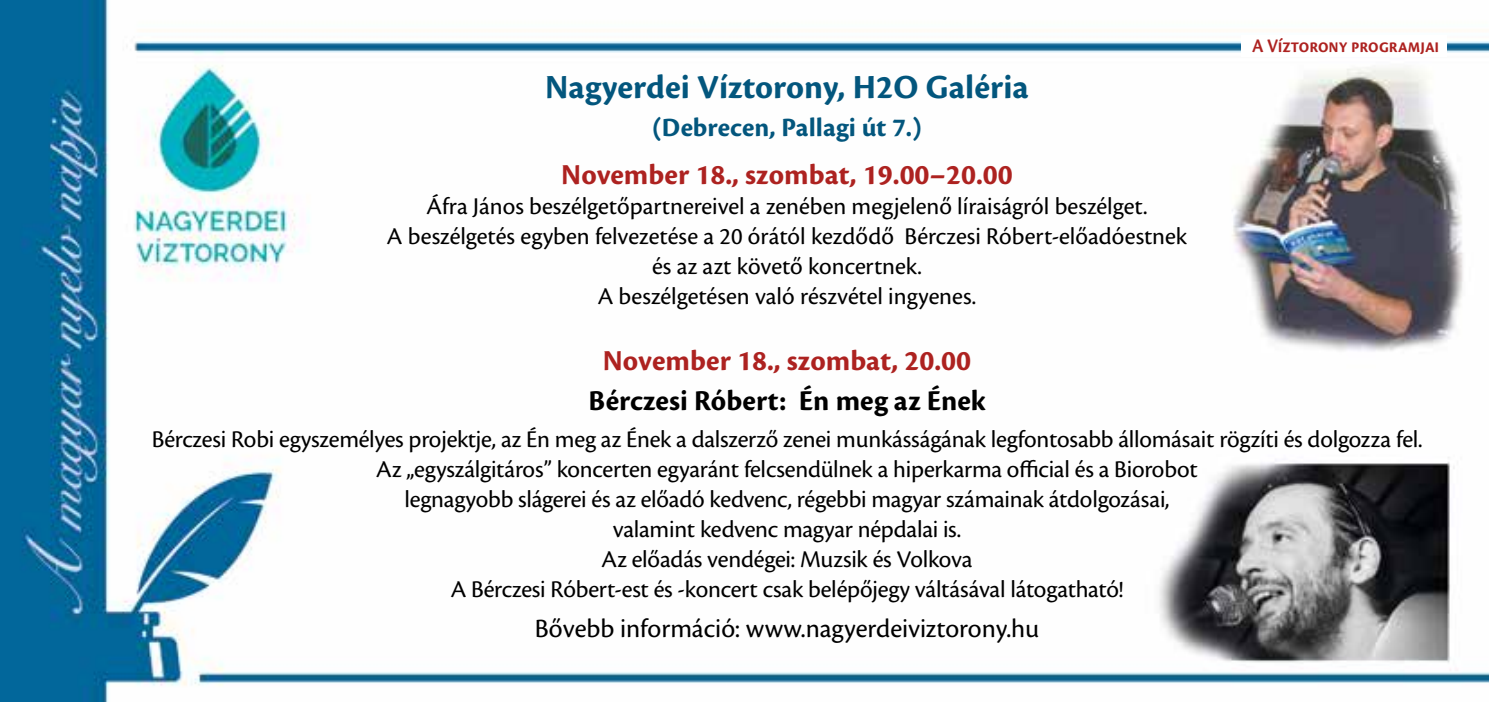
<style>
.page{position:relative;width:1489px;height:702px;background:#fff}
.page>*{position:absolute;margin:0;border:0;box-sizing:border-box;transform-origin:0 0}
.t1{font:700 35px "Cronos Pro";color:#03567d}
.t2{font:700 30px "Cronos Pro";color:#ad2220}
.t3{font:700 30px "Cronos Pro";color:#000}
.t4{font:27.5px "Cronos Pro";color:#000}
.t5{font:700 27.5px "Cronos Pro";letter-spacing:.005em;color:#03567d}
.t6{font:25px/30px "Cronos Pro";letter-spacing:-.005em;color:#000;text-align:center}
.t7{font:600 20px "Cronos Pro";letter-spacing:-.005em;color:#ad2220;scale:.9 1}
</style>
<div class="page">
<img style="left:0;top:0;width:1488px;height:702px">
<div style="left:1240px;top:35px;width:206px;height:22px;background:#fff"></div>
<h1 class="t1" style="left:545px;top:67px;width:485px">Nagyerdei Víztorony, H2O Galéria</h1>
<p class="t5" style="left:652px;top:111px;width:271px">(Debrecen, Pallagi út 7.)</p>
<p class="t2" style="left:561px;top:157px;width:453px">November 18., szombat, 19.00–20.00</p>
<p class="t6" style="left:387px;top:191px;width:801px">Áfra János beszélgetőpartnereivel a zenében megjelenő líraiságról beszélget.<br>A beszélgetés egyben felvezetése a 20 órától kezdődő Bérczesi Róbert-előadóestnek és az azt követő koncertnek.<br>A beszélgetésen való részvétel ingyenes.</p>
<p class="t7" style="left:1251px;top:34px;width:210px">A Víztorony programjai</p>
<p class="t2" style="left:603px;top:343px;width:370px">November 18., szombat, 20.00</p>
<p class="t3" style="left:588px;top:383px;width:398px">Bérczesi Róbert: Én meg az Ének</p>
<p class="t6" style="left:152px;top:424px;width:1271px">Bérczesi Robi egyszemélyes projektje, az Én meg az Ének a dalszerző zenei munkásságának legfontosabb állomásait rögzíti és dolgozza fel.<br>Az „egyszálgitáros” koncerten egyaránt felcsendülnek a hiperkarma official és a Biorobot<br>legnagyobb slágerei és az előadó kedvenc, régebbi magyar számainak átdolgozásai,<br>valamint kedvenc magyar népdalai is.<br>Az előadás vendégei: Muzsik és Volkova<br>A Bérczesi Róbert-est és -koncert csak belépőjegy váltásával látogatható!</p>
<p class="t4" style="left:534px;top:613px;width:506px">Bővebb információ: www.nagyerdeiviztorony.hu</p>
</div>
